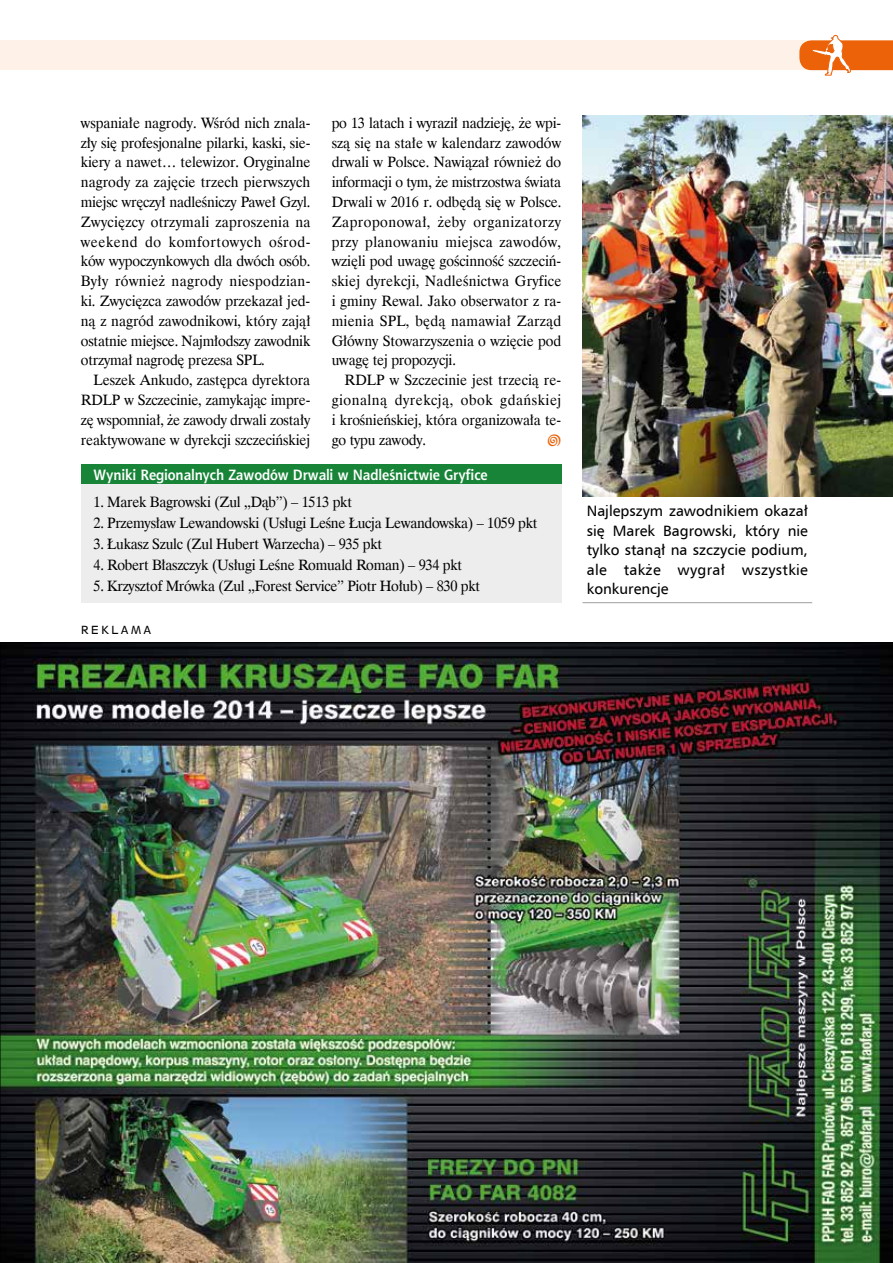
<style>
.page{position:relative;width:893px;height:1263px;background:#fff}
.page>*{position:absolute;margin:0;border:0;box-sizing:border-box;transform-origin:0 0}
.t1{font:15px/19.8px "Dutch 801 EU";letter-spacing:-.02em;color:#000;text-align:justify;scale:.95 1}
.t2{font:15px/19.5px "Humnst 777 EU";color:#000;text-align:justify}
.t3{font:700 15px "Aerton EFN";color:#fff;scale:.96 1}
.t4{font:15px "Bits Pics";color:#eb6209;scale:.95 1}
.t5{font:10.5px "Geometr 212 Cn EU";letter-spacing:.2em;color:#000}
</style>
<div class="page">
<div style="left:81px;top:484px;width:480px;height:119px;background:#ededed"></div>
<div style="left:81px;top:464px;width:480px;height:20px;background:#178437"></div>
<div style="left:0;top:40px;width:893px;height:30px;background:#fef1e7"></div>
<img style="left:0;top:642px;width:893px;height:621px">
<hr style="left:583px;top:602px;width:229px;height:1px;background:#9d9d9c">
<img style="left:583px;top:115px;width:310px;height:381px">
<svg style="left:799px;top:34px;width:94px;height:42px"></svg>
<p class="t1" style="left:81px;top:113px;width:243px">wspaniałe nagrody. Wśród nich znala&shy;zły się profesjonalne pilarki, kaski, sie&shy;kiery a nawet… telewizor. Oryginalne nagrody za zajęcie trzech pierwszych miejsc wręczył nadleśniczy Paweł Gzyl.<br>Zwycięzcy otrzymali zaproszenia na weekend do komfortowych ośrod&shy;ków wypoczynkowych dla dwóch osób.<br>Były również nagrody niespodzian&shy;ki. Zwycięzca zawodów przekazał jed&shy;ną z nagród zawodnikowi, który zajął ostatnie miejsce. Najmłodszy zawodnik otrzymał nagrodę prezesa SPL.</p>
<p class="t1" style="left:81px;top:370px;width:243px;text-indent:13px">Leszek Ankudo, zastępca dyrektora RDLP w Szczecinie, zamykając impre&shy;zę wspomniał, że zawody drwali zostały reaktywowane w dyrekcji szczecińskiej</p>
<p class="t1" style="left:332px;top:113px;width:243px">po 13 latach i wyraził nadzieję, że wpi&shy;szą się na stałe w kalendarz zawodów drwali w Polsce. Nawiązał również do informacji o tym, że mistrzostwa świata Drwali w 2016 r. odbędą się w Polsce.<br>Zaproponował, żeby organizatorzy przy planowaniu miejsca zawodów, wzięli pod uwagę gościnność szczeciń&shy;skiej dyrekcji, Nadleśnictwa Gryfice i gminy Rewal. Jako obserwator z ra&shy;mienia SPL, będą namawiał Zarząd Główny Stowarzyszenia o wzięcie pod uwagę tej propozycji.</p>
<p class="t1" style="left:332px;top:370px;width:243px;text-indent:13px">RDLP w Szczecinie jest trzecią re&shy;gionalną dyrekcją, obok gdańskiej i krośnieńskiej, która organizowała te&shy;go typu zawody.</p>
<p class="t4" style="left:547px;top:433px;width:16px">C</p>
<p class="t3" style="left:94px;top:466px;width:412px">Wyniki Regionalnych Zawodów Drwali w Nadleśnictwie Gryfice</p>
<p class="t1" style="left:94px;top:492px;width:274px">1. Marek Bagrowski (Zul ,,Dąb’’) – 1513 pkt</p>
<p class="t1" style="left:94px;top:513px;width:469px">2. Przemysław Lewandowski (Usługi Leśne Łucja Lewandowska) – 1059 pkt</p>
<p class="t1" style="left:94px;top:534px;width:305px">3. Łukasz Szulc (Zul Hubert Warzecha) – 935 pkt</p>
<p class="t1" style="left:94px;top:555px;width:389px">4. Robert Błaszczyk (Usługi Leśne Romuald Roman) – 934 pkt</p>
<p class="t1" style="left:94px;top:576px;width:408px">5. Krzysztof Mrówka (Zul ,,Forest Service’’ Piotr Hołub) – 830 pkt</p>
<p class="t5" style="left:81px;top:623px;width:72px">REKLAMA</p>
<p class="t2" style="left:587px;top:501px;width:223px">Najlepszym zawodnikiem okazał się Marek Bagrowski, który nie tylko stanął na szczycie podium, ale także wygrał wszystkie konkurencje</p>
</div>
